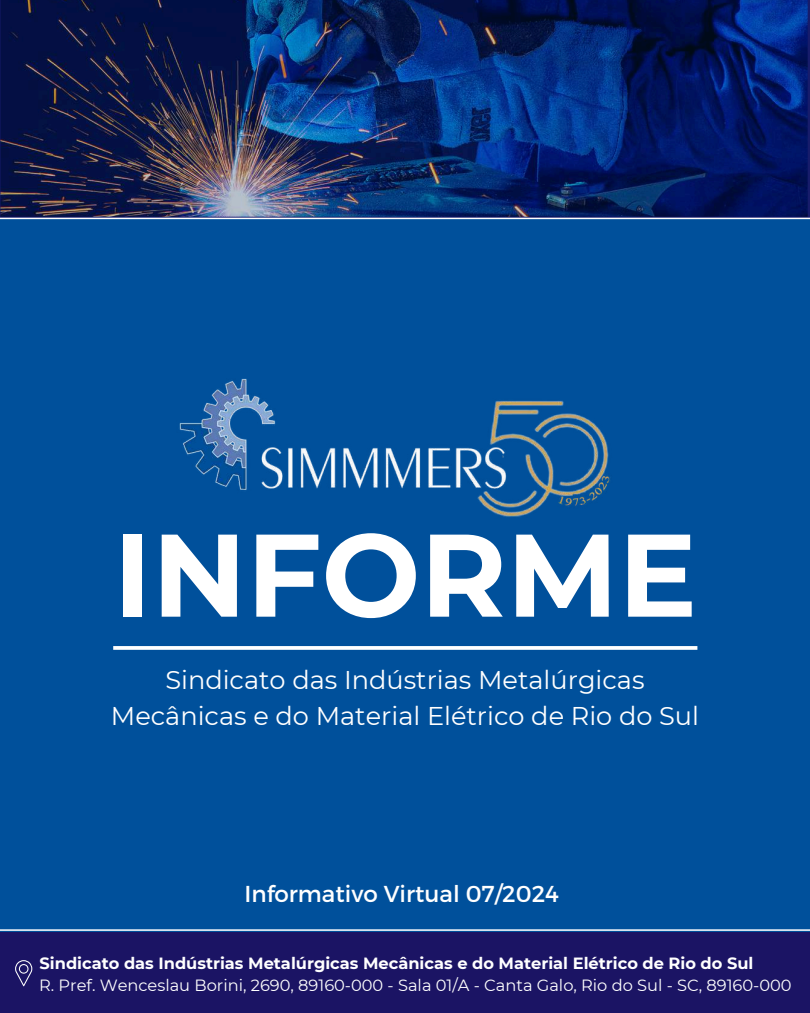
<style>
.page{position:relative;width:810px;height:1013px;background:#fff}
.page>*{position:absolute;margin:0;border:0;box-sizing:border-box;transform-origin:0 0}
.t1{font:700 117.2px "Montserrat";color:#fff}
.t2{font:25.6px/35.2px "Montserrat";color:#fff;text-align:center}
.t3{font:23px "Montserrat";color:#fff}
.t4{font:16.2px "Montserrat";color:#fff}
.t5{font:700 16.2px "Montserrat";color:#fff}
</style>
<div class="page">
<div style="left:0;top:0;width:810px;height:1012px;background:#00509b"></div>
<img style="left:0;top:0;width:810px;height:218px">
<svg style="left:113px;top:646px;width:584px;height:4px;background:#eff4f8"></svg>
<div style="left:0;top:932px;width:810px;height:80px;background:#1b1464"></div>
<svg style="left:15px;top:960px;width:17px;height:26px"></svg>
<hr style="left:0;top:218px;width:810px;height:1px;background:#fff">
<img style="left:179px;top:378px;width:431px;height:139px">
<hr style="left:0;top:929px;width:810px;height:1px;background:#fff">
<h1 class="t1" style="left:114px;top:503px;width:585px">INFORME</h1>
<h2 class="t2" style="left:111px;top:662px;width:590px">Sindicato das Indústrias Metalúrgicas<br>Mecânicas e do Material Elétrico de Rio do Sul</h2>
<h3 class="t3" style="left:244px;top:878px;width:316px">Informativo Virtual 07/2024</h3>
<p class="t5" style="left:40px;top:953px;width:715px">Sindicato das Indústrias Metalúrgicas Mecânicas e do Material Elétrico de Rio do Sul</p>
<p class="t4" style="left:39px;top:975px;width:754px">R. Pref. Wenceslau Borini, 2690, 89160-000 - Sala 01/A - Canta Galo, Rio do Sul - SC, 89160-000</p>
</div>
